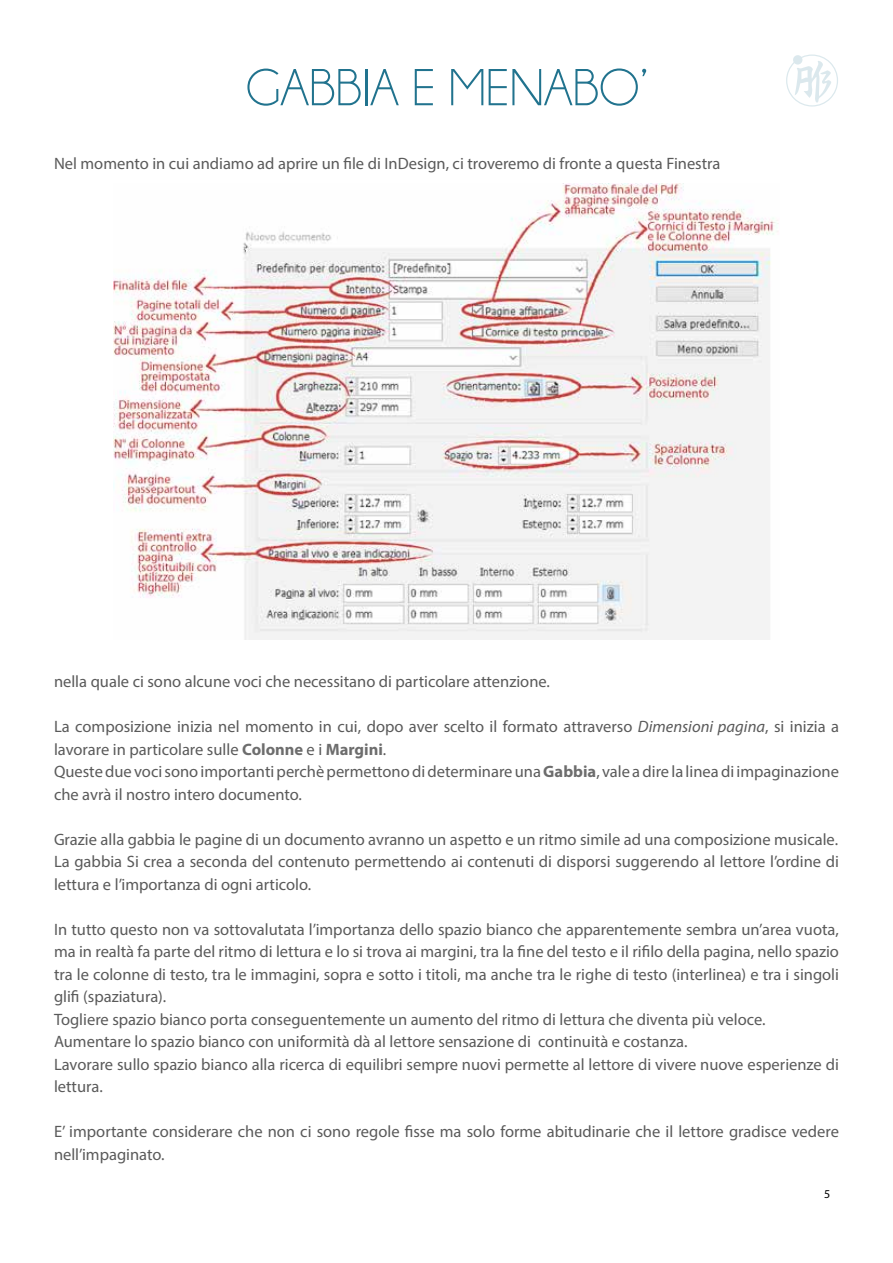
<style>
.page{position:relative;width:893px;height:1263px;background:#fff}
.page>*{position:absolute;margin:0;border:0;box-sizing:border-box;transform-origin:0 0}
.t1{font:52.5px "Champagne&Limousines";color:#21738e}
.t2{font:16.5px/22.5px "Myriad Pro";color:#5a5a5a}
.t3{font:12px "Myriad Pro";color:#000}
.s1{font-style:italic}
.s2{font-weight:700;color:#6d6d6d}
</style>
<div class="page">
<svg style="left:786px;top:54px;width:52px;height:53px"></svg>
<div style="left:793px;top:55px;width:9px;height:10px;background:#dbe8ed;border-radius:50%"></div>
<img style="left:114px;top:184px;width:664px;height:456px">
<h1 class="t1" style="left:246px;top:61px;width:403px">GABBIA E MENABO’</h1>
<p class="t2" style="left:54px;top:152px;width:668px">Nel momento in cui andiamo ad aprire un file di InDesign, ci troveremo di fronte a questa Finestra</p>
<p class="t2" style="left:54px;top:670px;width:497px">nella quale ci sono alcune voci che necessitano di particolare attenzione.</p>
<p class="t2" style="left:54px;top:715px;width:787px">La composizione inizia nel momento in cui, dopo aver scelto il formato attraverso <span class="s1">Dimensioni pagina</span>, si inizia a lavorare in particolare sulle <span class="s2">Colonne</span> e i <span class="s2">Margini</span>.<br>Queste due voci sono importanti perchè permettono di determinare una <span class="s2">Gabbia</span>, vale a dire la linea di impaginazione che avrà il nostro intero documento.</p>
<p class="t2" style="left:54px;top:827px;width:786px;text-align:justify">Grazie alla gabbia le pagine di un documento avranno un aspetto e un ritmo simile ad una composizione musicale.<br>La gabbia Si crea a seconda del contenuto permettendo ai contenuti di disporsi suggerendo al lettore l’ordine di lettura e l’importanza di ogni articolo.</p>
<p class="t2" style="left:54px;top:917px;width:787px">In tutto questo non va sottovalutata l’importanza dello spazio bianco che apparentemente sembra un’area vuota, ma in realtà fa parte del ritmo di lettura e lo si trova ai margini, tra la fine del testo e il rifilo della pagina, nello spazio tra le colonne di testo, tra le immagini, sopra e sotto i titoli, ma anche tra le righe di testo (interlinea) e tra i singoli glifi (spaziatura).<br>Togliere spazio bianco porta conseguentemente un aumento del ritmo di lettura che diventa più veloce.<br>Aumentare lo spazio bianco con uniformità dà al lettore sensazione di continuità e costanza.<br>Lavorare sullo spazio bianco alla ricerca di equilibri sempre nuovi permette al lettore di vivere nuove esperienze di lettura.</p>
<p class="t2" style="left:54px;top:1120px;width:786px">E’ importante considerare che non ci sono regole fisse ma solo forme abitudinarie che il lettore gradisce vedere nell’impaginato.</p>
<p class="t3" style="left:824px;top:1186px;width:8px">5</p>
</div>
